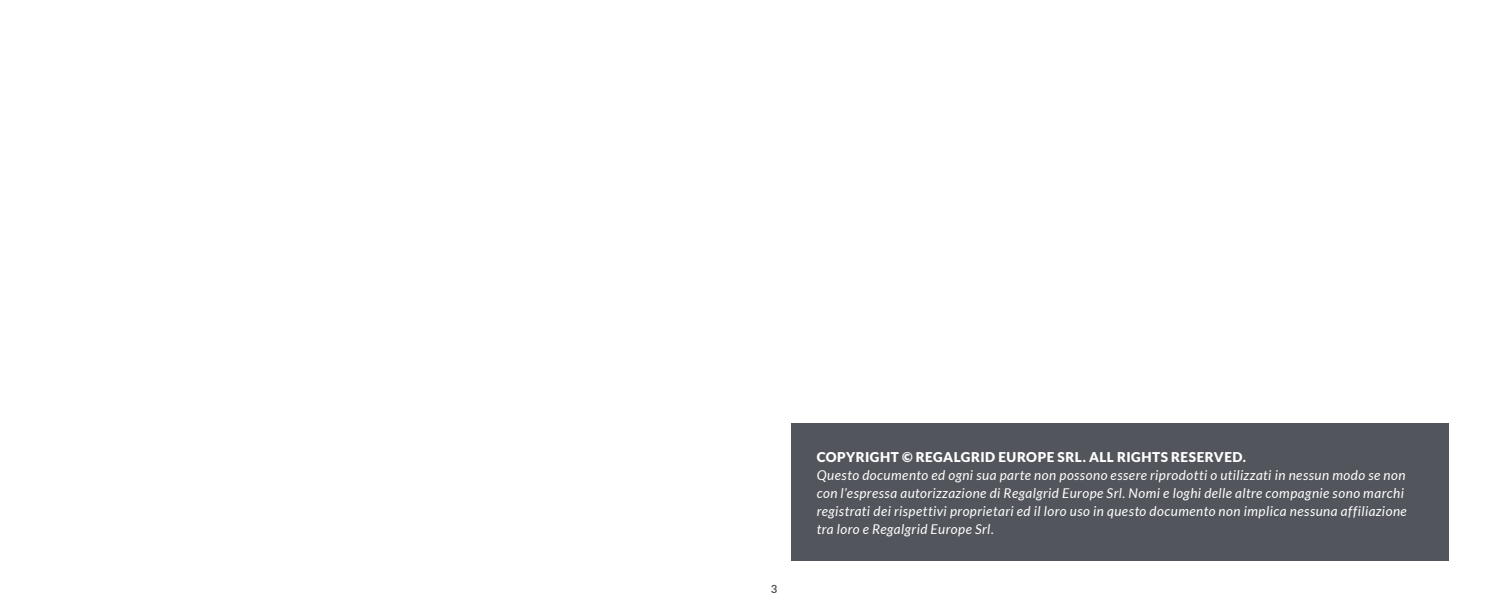
<style>
.page{position:relative;width:1493px;height:606px;background:#fff}
.page>*{position:absolute;margin:0;border:0;box-sizing:border-box;transform-origin:0 0}
.t1{font:italic 13.5px/18px "Lato";letter-spacing:.035em;color:#fff}
.t2{font:900 13.5px "Lato";letter-spacing:.035em;color:#fff}
.t3{font:700 11.25px "Lato";color:#52555b}
</style>
<div class="page">
<div style="left:791px;top:423px;width:657px;height:138px;background:#52555b"></div>
<p class="t3" style="left:770px;top:582px;width:8px">3</p>
<p class="t2" style="left:816px;top:449px;width:431px">COPYRIGHT © REGALGRID EUROPE SRL. ALL RIGHTS RESERVED.</p>
<p class="t1" style="left:816px;top:466px;width:591px">Questo documento ed ogni sua parte non possono essere riprodotti o utilizzati in nessun modo se non con l’espressa autorizzazione di Regalgrid Europe Srl. Nomi e loghi delle altre compagnie sono marchi registrati dei rispettivi proprietari ed il loro uso in questo documento non implica nessuna affiliazione tra loro e Regalgrid Europe Srl.</p>
</div>
